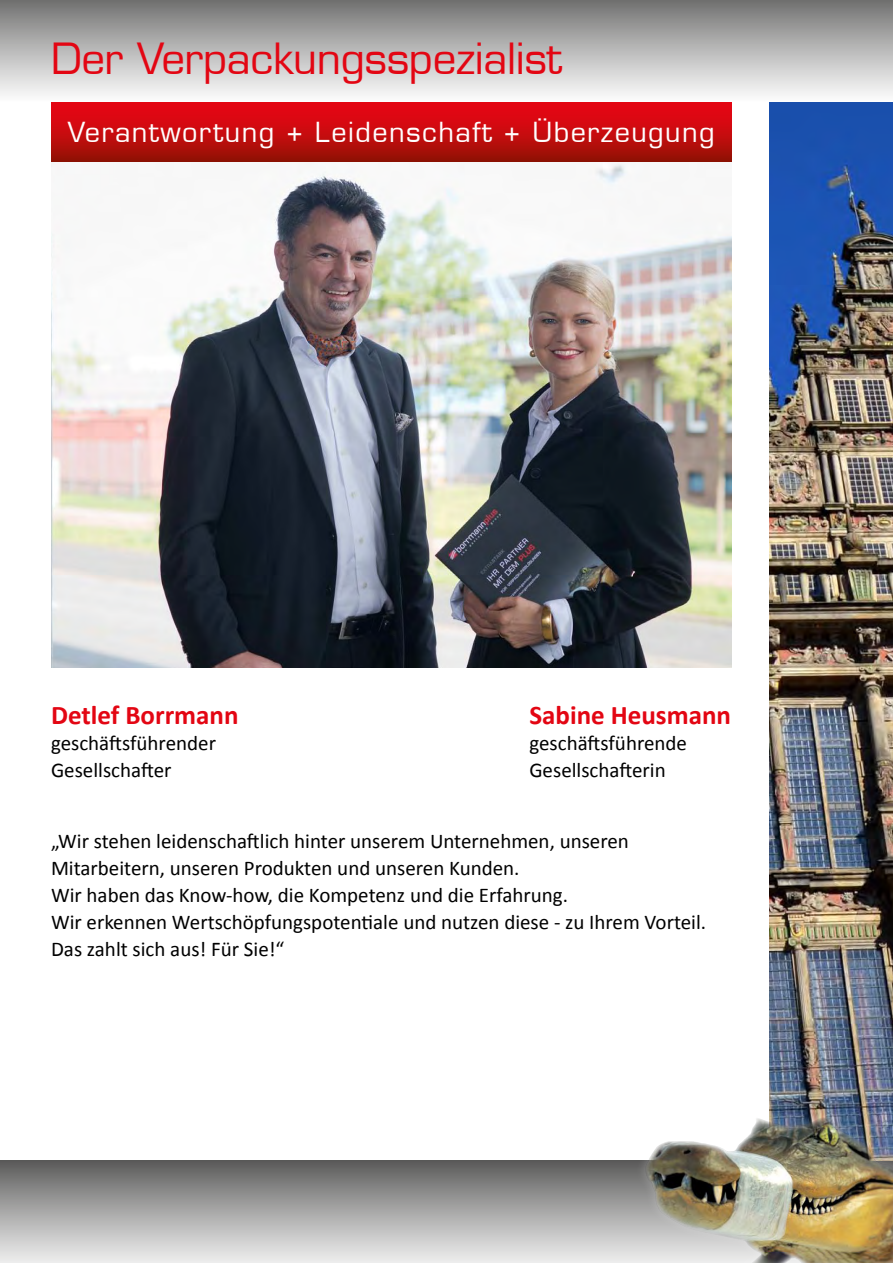
<style>
.page{position:relative;width:893px;height:1263px;background:#fff}
.page>*{position:absolute;margin:0;border:0;box-sizing:border-box;transform-origin:0 0}
.t1{font:500 42px "Eurostile";letter-spacing:-.01em;color:#e30613}
.t2{font:500 27px "Eurostile";letter-spacing:.055em;color:#fff}
.t3{font:700 27px "Calibri";color:#e30613}
.t4{font:21px/27px "Calibri";color:#000}
</style>
<div class="page">
<div style="left:0;top:0;width:893px;height:102px;background:linear-gradient(to bottom,#737372,#fefefe)"></div>
<div style="left:0;top:1161px;width:893px;height:102px;background:linear-gradient(to bottom,#5e5e5d,#efefef)"></div>
<img style="left:51px;top:162px;width:680px;height:506px">
<img style="left:770px;top:102px;width:123px;height:1004px">
<div style="left:51px;top:102px;width:680px;height:60px;background:linear-gradient(to bottom,#f20516,#981105)"></div>
<div style="left:635px;top:1106px;width:258px;height:157px;background:#fff;opacity:.23"></div>
<img style="left:629px;top:1113px;width:264px;height:150px">
<h1 class="t1" style="left:51px;top:33px;width:512px">Der Verpackungsspezialist</h1>
<p class="t2" style="left:68px;top:116px;width:648px">Verantwortung + Leidenschaft + Überzeugung</p>
<p class="t3" style="left:51px;top:698px;width:189px">Detlef Borrmann</p>
<p class="t3" style="left:529px;top:698px;width:203px">Sabine Heusmann</p>
<p class="t4" style="left:51px;top:729px;width:166px">geschäftsführender<br>Gesellschafter</p>
<p class="t4" style="left:529px;top:729px;width:159px">geschäftsführende<br>Gesellschafterin</p>
<p class="t4" style="left:51px;top:827px;width:657px">„Wir stehen leidenschaftlich hinter unserem Unternehmen, unseren Mitarbeitern, unseren Produkten und unseren Kunden.<br>Wir haben das Know-how, die Kompetenz und die Erfahrung.<br>Wir erkennen Wertschöpfungspotentiale und nutzen diese - zu Ihrem Vorteil.<br>Das zahlt sich aus! Für Sie!“</p>
</div>
